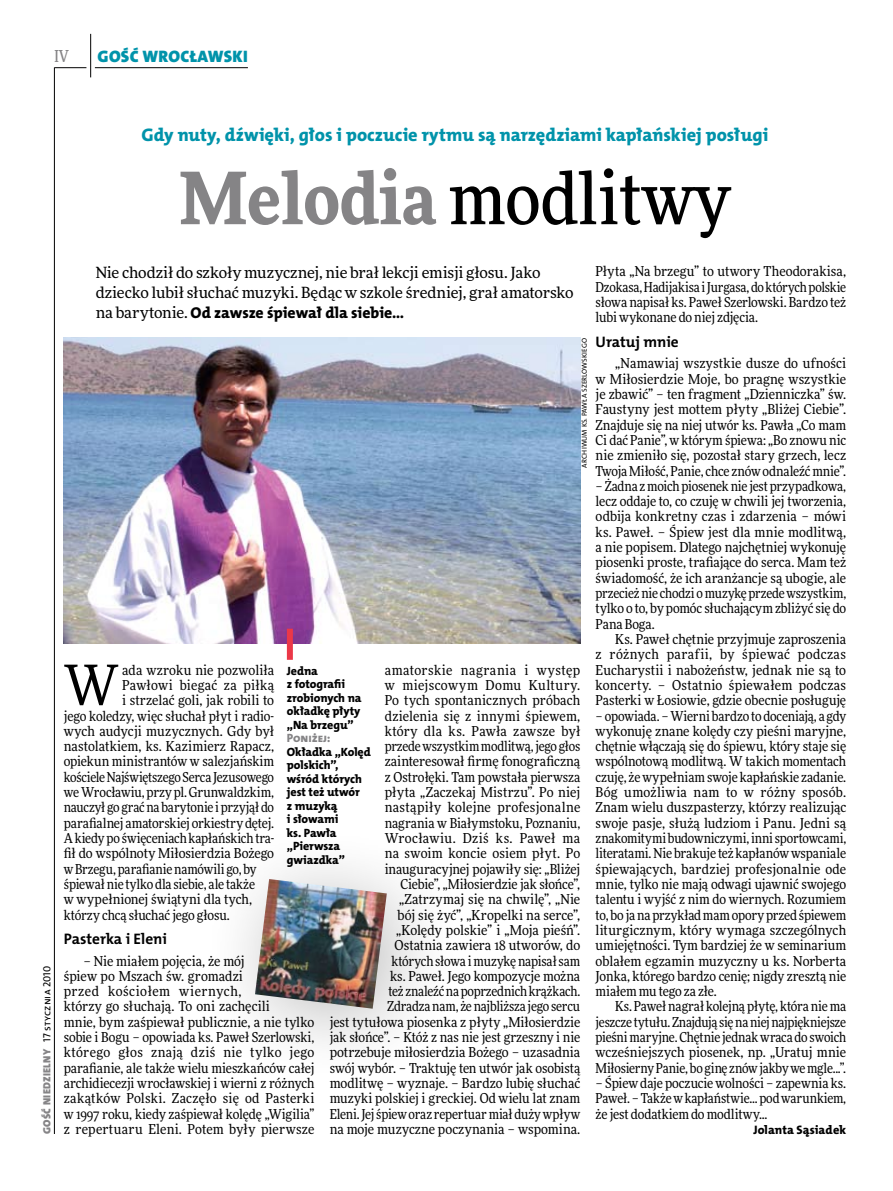
<style>
.page{position:relative;width:893px;height:1191px;background:#fff}
.page>*{position:absolute;margin:0;border:0;box-sizing:border-box;transform-origin:0 0}
.t1{font:500 72px "Freeday Narrow";color:#000}
.t2{font:55.95px "Freeday Narrow News";color:#000}
.t3{font:18.3px "The Mix HP8 Ex Bld";color:#0093aa}
.t4{font:16.65px "The Mix HP9 Blk";letter-spacing:.02em;color:#0093aa}
.t5{font:500 16.5px "Freeday Narrow";color:#858486;scale:.9 1}
.t6{font:15.75px "The Mix HP8 Ex Bld";letter-spacing:.005em;color:#000}
.t7{font:15.45px/20.4px "Freeday News";letter-spacing:-.01em;color:#000}
.t8{font:15.3px "The Mix HP7 Bld";color:#000}
.t9{font:13.65px/15.3px "Freeday Narrow News";color:#000;text-align:justify}
.t10{font:13.65px "Freeday Narrow News";letter-spacing:-.02em;color:#000}
.t11{font:12.3px "The Mix HP8 Ex Bld";letter-spacing:.01em;color:#000}
.t12{font:12px/13.5px "The Mix HP8 Ex Bld";letter-spacing:-.005em;color:#000}
.t13{font:12px "The Mix HP8 Ex Bld";letter-spacing:-.005em;color:#858486}
.t14{font:10.5px "The Mix HP9 Blk";letter-spacing:.025em;color:#858486}
.t15{font:7.2px "The Mix HP5 Plain";letter-spacing:.01em;color:#000}
.s1{font-weight:900;color:#858486}
.s2{font-family:"The Mix HP5 Plain";color:#000}
.s3{font-family:"Freeday News";font-size:15.45px}
</style>
<div class="page">
<hr style="left:54px;top:67px;width:1px;height:1067px;background:#000">
<hr style="left:90px;top:34px;width:1px;height:43px;background:#000">
<hr style="left:54px;top:67px;width:32px;height:1px;background:#000">
<hr style="left:95px;top:67px;width:153px;height:1px;background:#000">
<img style="left:64px;top:338px;width:516px;height:306px">
<div style="left:190px;top:813px;width:266px;height:264px;background:#000;opacity:.25"></div>
<img style="left:255px;top:879px;width:132px;height:129px">
<div style="left:287px;top:628px;width:6px;height:32px;background:#eb3848"></div>
<p class="t5" style="left:54px;top:46px;width:17px">IV</p>
<p class="t4" style="left:98px;top:46px;width:152px">GOŚĆ WROCŁAWSKI</p>
<h3 class="t3" style="left:142px;top:123px;width:628px">Gdy nuty, dźwięki, głos i poczucie rytmu są narzędziami kapłańskiej posługi</h3>
<h1 class="t1" style="left:180px;top:154px;width:552px"><span class="s1">Melodia</span> modlitwy</h1>
<p class="t14" style="left:40px;top:1134px;width:170px;rotate:-90deg">GOŚĆ NIEDZIELNY <span class="s2">17 stycznia 2010</span></p>
<p class="t7" style="left:96px;top:261px;width:479px">Nie chodził do szkoły muzycznej, nie brał lekcji emisji głosu. Jako dziecko lubił słuchać muzyki. Będąc w szkole średniej, grał amatorsko</p>
<p class="t6" style="left:96px;top:303px;width:310px"><span class="s3">na barytonie.</span> Od zawsze śpiewał dla siebie...</p>
<p class="t15" style="left:580px;top:467px;width:131px;rotate:-90deg">ARChiwum ks. Pawła Szerlowskiego</p>
<p class="t9" style="left:330px;top:662px;width:252px;text-align:right">amatorskie nagrania i występ<br>w miejscowym Domu Kultury.<br>Po tych spontanicznych próbach dzielenia się z innymi śpiewem,<br>który dla ks. Pawła zawsze był<br>przede wszystkim modlitwą, jego głos zainteresował firmę fonograficzną<br>z Ostrołęki. Tam powstała pierwsza<br>płyta „Zaczekaj Mistrzu”. Po niej nastąpiły kolejne profesjonalne<br>nagrania w Białymstoku, Poznaniu, Wrocławiu. Dziś ks. Paweł ma<br>na swoim koncie osiem płyt. Po inauguracyjnej pojawiły się: „Bliżej<br>Ciebie”, „Miłosierdzie jak słońce”,<br>„Zatrzymaj się na chwilę”, „Nie<br>bój się żyć”, „Kropelki na serce”,<br>„Kolędy polskie” i „Moja pieśń”.<br>Ostatnia zawiera 18 utworów, do<br>których słowa imuzykę napisał sam<br>ks. Paweł. Jego kompozycje można<br>też znaleźć na poprzednich krążkach.<br>Zdradza nam, że najbliższa jego sercu<br>jest tytułowa piosenka z płyty „Miłosierdzie jak słońce”. – Któż z nas nie jest grzeszny i nie potrzebuje miłosierdzia Bożego – uzasadnia swój wybór. – Traktuję ten utwór jak osobistą modlitwę – wyznaje. – Bardzo lubię słuchać muzyki polskiej i greckiej. Od wielu lat znam Eleni. Jej śpiew oraz repertuar miał duży wpływ na moje muzyczne poczynania – wspomina.</p>
<h2 class="t2" style="left:64px;top:651px;width:56px">W</h2>
<p class="t9" style="left:122px;top:662px;width:153px">ada wzroku nie pozwoliła</p>
<p class="t12" style="left:287px;top:664px;width:76px">Jedna<br>z fotografii zrobionych na okładkę płyty „Na brzegu”</p>
<p class="t13" style="left:287px;top:730px;width:45px">Poniżej:</p>
<p class="t12" style="left:287px;top:745px;width:85px">Okładka „Kolęd polskich”, wśród których jest też utwór<br>z muzyką<br>i słowami<br>ks. Pawła „Pierwsza gwiazdka”</p>
<p class="t9" style="left:122px;top:677px;width:153px">Pawłowi biegać za piłką</p>
<p class="t9" style="left:122px;top:692px;width:153px">i strzelać goli, jak robili to</p>
<p class="t9" style="left:64px;top:708px;width:212px">jego koledzy, więc słuchał płyt i radio-</p>
<p class="t9" style="left:64px;top:723px;width:212px">wych audycji muzycznych. Gdy był</p>
<p class="t9" style="left:64px;top:738px;width:212px">nastolatkiem, ks. Kazimierz Rapacz,</p>
<p class="t9" style="left:64px;top:754px;width:212px">opiekun ministrantów w salezjańskim</p>
<p class="t10" style="left:64px;top:768px;width:212px">kościele Najświętszego Serca Jezusowego</p>
<p class="t9" style="left:64px;top:784px;width:212px">we Wrocławiu, przy pl. Grunwaldzkim,</p>
<p class="t9" style="left:64px;top:799px;width:212px">nauczył go grać na barytonie i przyjął do</p>
<p class="t9" style="left:64px;top:815px;width:212px">parafialnej amatorskiej orkiestry dętej.</p>
<p class="t9" style="left:64px;top:830px;width:212px">Akiedy po święceniach kapłańskich tra-</p>
<p class="t9" style="left:64px;top:845px;width:212px">fił do wspólnoty Miłosierdzia Bożego</p>
<p class="t9" style="left:64px;top:861px;width:194px">wBrzegu, parafianie namówili go, by</p>
<p class="t9" style="left:64px;top:876px;width:193px">śpiewał nie tylko dla siebie, ale także</p>
<p class="t9" style="left:64px;top:891px;width:190px">w wypełnionej świątyni dla tych,</p>
<p class="t9" style="left:64px;top:907px;width:168px">którzy chcą słuchać jego głosu.</p>
<p class="t8" style="left:64px;top:928px;width:105px">Pasterka i Eleni</p>
<p class="t9" style="left:64px;top:953px;width:252px;text-align:left;text-indent:20px">– Nie miałem pojęcia, że mój<br>śpiew po Mszach św. gromadzi<br>przed kościołem wiernych,<br>którzy go słuchają. To oni zachęcili<br>mnie, bym zaśpiewał publicznie, a nie tylko sobie i Bogu – opowiada ks. Paweł Szerlowski, którego głos znają dziś nie tylko jego parafianie, ale także wielu mieszkańców całej archidiecezji wrocławskiej i wierni z różnych zakątków Polski. Zaczęło się od Pasterki w 1997 roku, kiedy zaśpiewał kolędę „Wigilia” z repertuaru Eleni. Potem były pierwsze</p>
<p class="t9" style="left:596px;top:264px;width:252px">Płyta „Na brzegu” to utwory Theodorakisa, Dzokasa, Hadijakisa iJurgasa, do których polskie słowa napisał ks. Paweł Szerlowski. Bardzo też lubi wykonane do niej zdjęcia.</p>
<p class="t8" style="left:596px;top:331px;width:85px">Uratuj mnie</p>
<p class="t9" style="left:596px;top:356px;width:252px;text-indent:20px">„Namawiaj wszystkie dusze do ufności w Miłosierdzie Moje, bo pragnę wszystkie je zbawić” – ten fragment „Dzienniczka” św.<br>Faustyny jest mottem płyty „Bliżej Ciebie”.<br>Znajduje się na niej utwór ks. Pawła „Co mam Ci dać Panie”, w którym śpiewa: „Bo znowu nic nie zmieniło się, pozostał stary grzech, lecz Twoja Miłość, Panie, chce znów odnaleźć mnie”.</p>
<p class="t9" style="left:596px;top:478px;width:252px">– Żadna zmoich piosenek nie jest przypadkowa, lecz oddaje to, co czuję w chwili jej tworzenia, odbija konkretny czas i zdarzenia – mówi ks. Paweł. – Śpiew jest dla mnie modlitwą, a nie popisem. Dlatego najchętniej wykonuję piosenki proste, trafiające do serca. Mam też świadomość, że ich aranżancje są ubogie, ale przecież nie chodzi omuzykę przede wszystkim, tylko o to, by pomóc słuchającym zbliżyć się do Pana Boga.</p>
<p class="t9" style="left:596px;top:631px;width:252px;text-indent:20px">Ks. Paweł chętnie przyjmuje zaproszenia z różnych parafii, by śpiewać podczas Eucharystii i nabożeństw, jednak nie są to koncerty. – Ostatnio śpiewałem podczas Pasterki w Łosiowie, gdzie obecnie posługuję</p>
<p class="t9" style="left:596px;top:708px;width:252px">– opowiada. – Wierni bardzo to doceniają, a gdy wykonuję znane kolędy czy pieśni maryjne, chętnie włączają się do śpiewu, który staje się wspólnotową modlitwą. W takich momentach czuję, że wypełniam swoje kapłańskie zadanie.<br>Bóg umożliwia nam to w różny sposób.<br>Znam wielu duszpasterzy, którzy realizując swoje pasje, służą ludziom i Panu. Jedni są znakomitymi budowniczymi, inni sportowcami, literatami. Nie brakuje też kapłanów wspaniale śpiewających, bardziej profesjonalnie ode mnie, tylko nie mają odwagi ujawnić swojego talentu i wyjść z nim do wiernych. Rozumiem to, bo ja na przykład mam opory przed śpiewem liturgicznym, który wymaga szczególnych umiejętności. Tym bardziej że w seminarium oblałem egzamin muzyczny u ks. Norberta Jonka, którego bardzo cenię; nigdy zresztą nie miałem mu tego za złe.</p>
<p class="t9" style="left:596px;top:998px;width:252px;text-indent:20px">Ks. Paweł nagrał kolejną płytę, która nie ma jeszcze tytułu. Znajdują się na niej najpiękniejsze pieśni maryjne. Chętnie jednak wraca do swoich wcześniejszych piosenek, np. „Uratuj mnie Miłosierny Panie, bo ginę znów jakby we mgle...”.</p>
<p class="t9" style="left:596px;top:1075px;width:252px">– Śpiew daje poczucie wolności – zapewnia ks.<br>Paweł. – Także wkapłaństwie... pod warunkiem, że jest dodatkiem do modlitwy...</p>
<p class="t11" style="left:753px;top:1122px;width:95px">Jolanta Sąsiadek</p>
</div>
